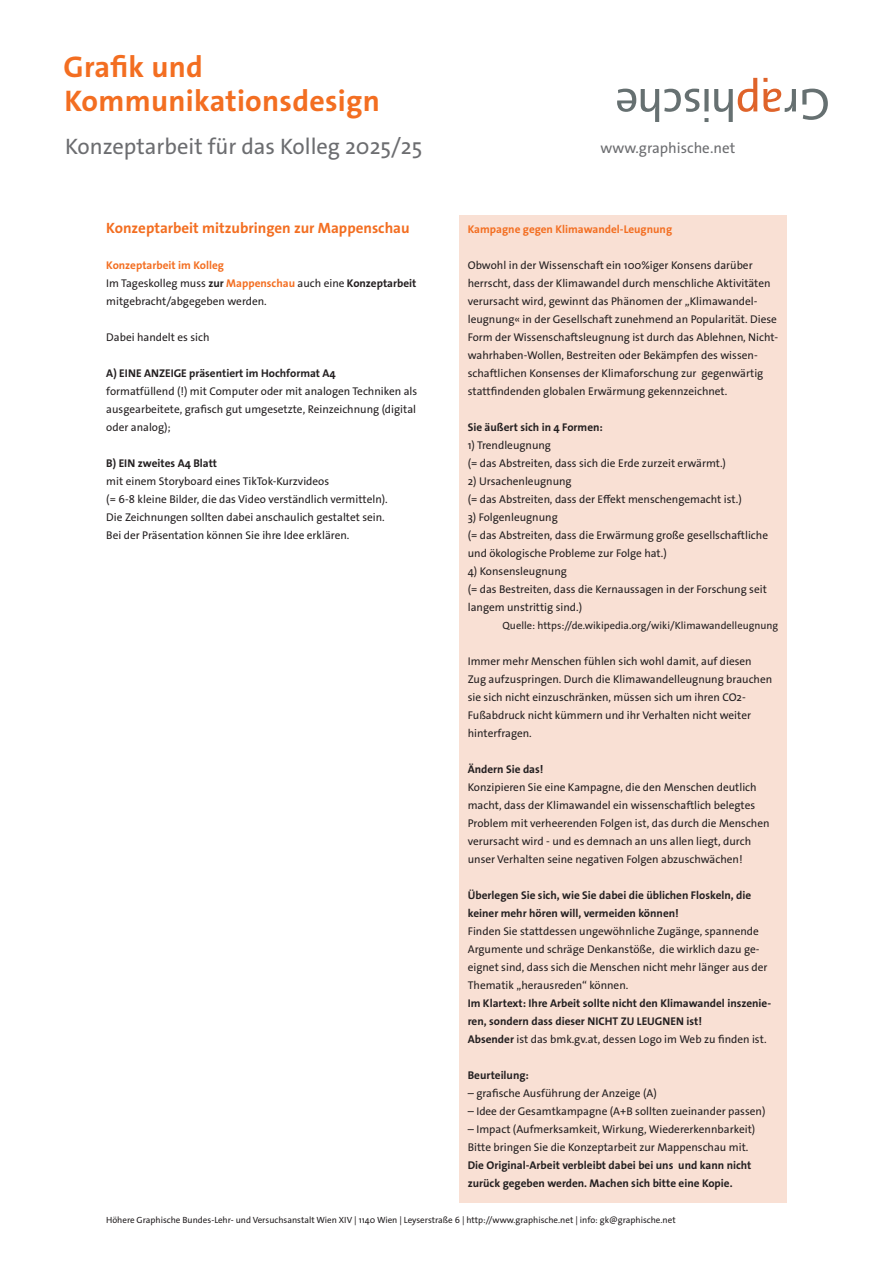
<style>
.page{position:relative;width:893px;height:1263px;background:#fff}
.page>*{position:absolute;margin:0;border:0;box-sizing:border-box;transform-origin:0 0}
.t1{font:700 30px "The Sans Os F";letter-spacing:.01em;color:#f36e21}
.t2{font:22.5px "The Sans Os F";color:#6c6d70}
.t3{font:700 15px "The Sans Os F";color:#f36e21}
.t4{font:15px "The Sans Os F";color:#6c6d70}
.t5{font:11.25px/18px "The Sans Os F";color:#231f20}
.t6{font:700 11.25px/18px "The Sans Os F";color:#231f20}
.t7{font:700 11.25px "The Sans Os F";color:#f36e21}
.t8{font:10.5px "The Sans Os F";color:#231f20}
.t9{font:9px "The Sans Os F";color:#231f20}
.s1{font-weight:700}
.s2{font-weight:700;color:#f36e21}
</style>
<div class="page">
<svg style="left:802px;top:89px;width:26px;height:31px"></svg>
<svg style="left:714px;top:78px;width:43px;height:44px"></svg>
<svg style="left:763px;top:78px;width:33px;height:34px"></svg>
<svg style="left:617px;top:89px;width:91px;height:33px"></svg>
<div style="left:704px;top:89px;width:5px;height:22px;background:#667071"></div>
<div style="left:459px;top:216px;width:328px;height:987px;background:#f9e0d4"></div>
<p class="t1" style="left:63px;top:47px;width:141px">Grafik und</p>
<p class="t1" style="left:64px;top:81px;width:317px">Kommunikationsdesign</p>
<p class="t2" style="left:65px;top:132px;width:359px">Konzeptarbeit für das Kolleg 2025/25</p>
<p class="t3" style="left:106px;top:218px;width:305px">Konzeptarbeit mitzubringen zur Mappenschau</p>
<p class="t7" style="left:106px;top:258px;width:119px">Konzeptarbeit im Kolleg</p>
<p class="t5" style="left:106px;top:274px;width:312px">Im Tageskolleg muss <span class="s1">zur</span> <span class="s2">Mappenschau</span> auch eine <span class="s1">Konzeptarbeit </span>mitgebracht/abgegeben werden.</p>
<p class="t5" style="left:106px;top:328px;width:105px">Dabei handelt es sich</p>
<p class="t6" style="left:106px;top:364px;width:231px">A) EINE ANZEIGE präsentiert im Hochformat A4</p>
<p class="t5" style="left:106px;top:382px;width:312px;text-align:justify">formatfüllend (!) mit Computer oder mit analogen Techniken als ausgearbeitete, grafisch gut umgesetzte, Reinzeichnung (digital oder analog);</p>
<p class="t5" style="left:106px;top:454px;width:283px"><span class="s1">B) EIN zweites A4 Blatt<br></span>mit einem Storyboard eines TikTok-Kurzvideos<br>(= 6-8 kleine Bilder, die das Video verständlich vermitteln).</p>
<p class="t5" style="left:106px;top:508px;width:280px">Die Zeichnungen sollten dabei anschaulich gestaltet sein.<br>Bei der Präsentation können Sie ihre Idee erklären.</p>
<p class="t4" style="left:600px;top:138px;width:136px">www.graphische.net</p>
<p class="t7" style="left:468px;top:222px;width:206px">Kampagne gegen Klimawandel-Leugnung</p>
<p class="t5" style="left:468px;top:256px;width:312px">Obwohl in der Wissenschaft ein 100%iger Konsens darüber herrscht, dass der Klimawandel durch menschliche Aktivitäten verursacht wird, gewinnt das Phänomen der „Klimawandel&shy;leugnung« in der Gesellschaft zunehmend an Popularität. Diese Form der Wissenschaftsleugnung ist durch das Ablehnen, Nicht&shy;wahrhaben-Wollen, Bestreiten oder Bekämpfen des wissen&shy;schaftlichen Konsenses der Klimaforschung zur gegenwärtig stattfindenden globalen Erwärmung gekennzeichnet.</p>
<p class="t6" style="left:468px;top:418px;width:137px">Sie äußert sich in 4 Formen:</p>
<p class="t5" style="left:468px;top:436px;width:260px">1) Trendleugnung<br>(= das Abstreiten, dass sich die Erde zurzeit erwärmt.)</p>
<p class="t5" style="left:468px;top:472px;width:276px">2) Ursachenleugnung<br>(= das Abstreiten, dass der Effekt menschengemacht ist.)</p>
<p class="t5" style="left:468px;top:508px;width:302px">3) Folgenleugnung<br>(= das Abstreiten, dass die Erwärmung große gesellschaftliche und ökologische Probleme zur Folge hat.)</p>
<p class="t5" style="left:468px;top:562px;width:301px">4) Konsensleugnung<br>(= das Bestreiten, dass die Kernaussagen in der Forschung seit langem unstrittig sind.)</p>
<p class="t8" style="left:503px;top:619px;width:277px">Quelle: https://de.wikipedia.org/wiki/Klimawandelleugnung</p>
<p class="t5" style="left:468px;top:652px;width:306px">Immer mehr Menschen fühlen sich wohl damit, auf diesen Zug aufzuspringen. Durch die Klimawandelleugnung brauchen sie sich nicht einzuschränken, müssen sich um ihren CO2- Fußabdruck nicht kümmern und ihr Verhalten nicht weiter hinterfragen.</p>
<p class="t6" style="left:468px;top:760px;width:77px">Ändern Sie das!</p>
<p class="t5" style="left:468px;top:778px;width:303px">Konzipieren Sie eine Kampagne, die den Menschen deutlich macht, dass der Klimawandel ein wissenschaftlich belegtes Problem mit verheerenden Folgen ist, das durch die Menschen verursacht wird - und es demnach an uns allen liegt, durch unser Verhalten seine negativen Folgen abzuschwächen!</p>
<p class="t6" style="left:468px;top:886px;width:285px">Überlegen Sie sich, wie Sie dabei die üblichen Floskeln, die keiner mehr hören will, vermeiden können!</p>
<p class="t5" style="left:468px;top:922px;width:301px">Finden Sie stattdessen ungewöhnliche Zugänge, spannende Argumente und schräge Denkanstöße, die wirklich dazu ge&shy;eignet sind, dass sich die Menschen nicht mehr länger aus der Thematik „herausreden“ können.</p>
<p class="t6" style="left:468px;top:994px;width:305px">Im Klartext: Ihre Arbeit sollte nicht den Klimawandel inszenie&shy;ren, sondern dass dieser NICHT ZU LEUGNEN ist!</p>
<p class="t5" style="left:468px;top:1030px;width:300px"><span class="s1">Absender</span> ist das bmk.gv.at, dessen Logo im Web zu finden ist.</p>
<p class="t6" style="left:468px;top:1066px;width:63px">Beurteilung:</p>
<p class="t5" style="left:468px;top:1084px;width:191px">– grafische Ausführung der Anzeige (A)</p>
<p class="t5" style="left:468px;top:1102px;width:299px">– Idee der Gesamtkampagne (A+B sollten zueinander passen)</p>
<p class="t5" style="left:468px;top:1120px;width:289px">– Impact (Aufmerksamkeit, Wirkung, Wiedererkennbarkeit)<br>Bitte bringen Sie die Konzeptarbeit zur Mappenschau mit.</p>
<p class="t6" style="left:468px;top:1156px;width:285px">Die Original-Arbeit verbleibt dabei bei uns und kann nicht zurück gegeben werden. Machen sich bitte eine Kopie.</p>
<p class="t9" style="left:106px;top:1214px;width:571px">Höhere Graphische Bundes-Lehr- und Versuchsanstalt Wien XIV | 1140 Wien | Leyserstraße 6 | http://www.graphische.net | info: gk@graphische.net</p>
</div>
